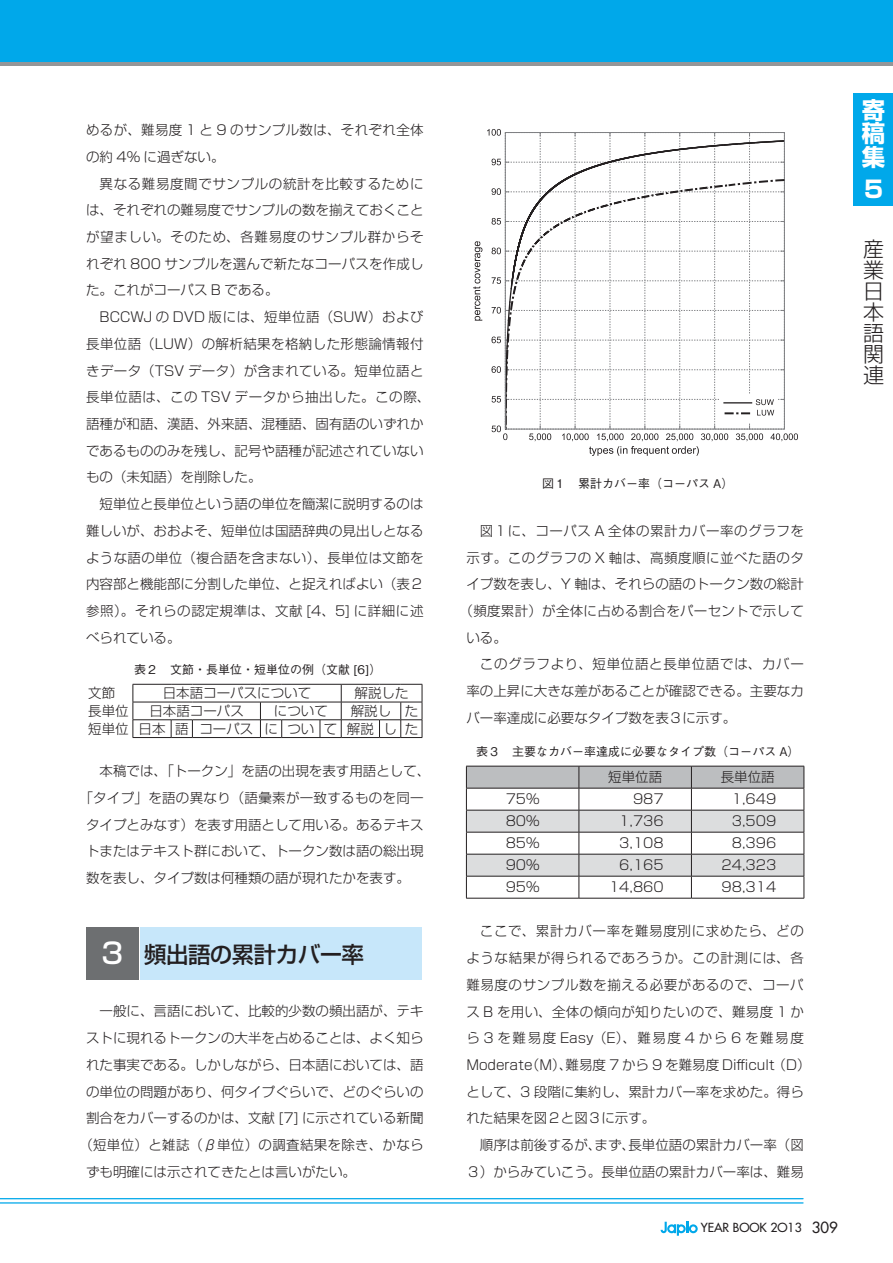
<style>
.page{position:relative;width:893px;height:1263px;background:#fff}
.page>*{position:absolute;margin:0;border:0;box-sizing:border-box;transform-origin:0 0}
.t1{font:700 23.4px/23.4px "Shin Go Pro";color:#fff;text-align:justify}
.t2{font:500 22.5px "Shin Go Pro";letter-spacing:-.025em;color:#231f20}
.t3{font:300 21px/21px "Shin Go Pro";color:#231f20;text-align:justify}
.t4{font:300 13.5px/26.7px "Shin Go Pr 5";color:#231f20;text-align:justify}
.t5{font:300 13.5px/26.7px "Shin Go Pr 5";letter-spacing:.045em;color:#231f20}
.t6{font:300 13.5px/17.7px "Shin Go Pro";color:#231f20;text-align:right}
.t7{font:300 13.5px/26.7px "Shin Go Pr 5";letter-spacing:.025em;color:#231f20}
.t8{font:300 13.5px "Shin Go Pr 5";letter-spacing:.02em;color:#231f20}
.t9{font:300 13.5px "Shin Go Pr 5";letter-spacing:.04em;color:#231f20}
.t10{font:300 13.5px "Shin Go Pr 5";letter-spacing:.05em;color:#231f20}
.t11{font:500 12.15px "Futura Std";color:#231f20}
.t12{font:500 12px "Gothic BBB Pro";color:#231f20}
.s1{font-family:"Shin Go Pr 5";font-size:28.5px;color:#fff}
.s2{font-size:15px}
</style>
<div class="page">
<div style="left:853px;top:93px;width:40px;height:112px;background:#00a8ea"></div>
<div style="left:0;top:0;width:893px;height:66px;background:#949698"></div>
<div style="left:0;top:0;width:893px;height:62px;background:#00a8ea"></div>
<svg style="left:661px;top:1222px;width:37px;height:14px"></svg>
<hr style="left:0;top:1198px;width:803px;height:1px;background:#00a8ea">
<hr style="left:0;top:1202px;width:803px;height:1px;background:#00a8ea">
<div style="left:86px;top:927px;width:52px;height:52px;background:#6d6f71"></div>
<div style="left:140px;top:927px;width:282px;height:52px;background:#c7e7fa"></div>
<svg style="left:473px;top:129px;width:325px;height:327px"></svg>
<hr style="left:133px;top:684px;width:38px;height:1px;background:#231f20">
<svg style="left:171px;top:684px;width:21px;height:1px"></svg>
<hr style="left:192px;top:684px;width:68px;height:1px;background:#231f20">
<svg style="left:260px;top:684px;width:22px;height:1px"></svg>
<hr style="left:282px;top:684px;width:38px;height:1px;background:#231f20">
<hr style="left:341px;top:684px;width:38px;height:1px;background:#231f20">
<svg style="left:133px;top:684px;width:1px;height:53px"></svg>
<hr style="left:133px;top:702px;width:38px;height:1px;background:#231f20">
<svg style="left:171px;top:702px;width:21px;height:1px"></svg>
<hr style="left:192px;top:702px;width:68px;height:1px;background:#231f20">
<hr style="left:282px;top:702px;width:38px;height:1px;background:#231f20">
<hr style="left:341px;top:702px;width:38px;height:1px;background:#231f20">
<hr style="left:133px;top:719px;width:38px;height:1px;background:#231f20">
<hr style="left:192px;top:719px;width:68px;height:1px;background:#231f20">
<hr style="left:282px;top:719px;width:38px;height:1px;background:#231f20">
<hr style="left:341px;top:719px;width:38px;height:1px;background:#231f20">
<hr style="left:133px;top:737px;width:38px;height:1px;background:#231f20">
<svg style="left:171px;top:719px;width:22px;height:19px"></svg>
<hr style="left:192px;top:737px;width:68px;height:1px;background:#231f20">
<svg style="left:260px;top:702px;width:22px;height:36px"></svg>
<hr style="left:282px;top:737px;width:38px;height:1px;background:#231f20">
<svg style="left:320px;top:684px;width:22px;height:54px"></svg>
<hr style="left:341px;top:737px;width:38px;height:1px;background:#231f20">
<svg style="left:379px;top:684px;width:44px;height:54px"></svg>
<svg style="left:466px;top:766px;width:339px;height:132px"></svg>
<hr style="left:466px;top:898px;width:113px;height:1px;background:#231f20">
<hr style="left:579px;top:898px;width:112px;height:1px;background:#231f20">
<hr style="left:691px;top:898px;width:113px;height:1px;background:#231f20">
<p class="t7" style="left:86px;top:115px;width:339px">めるが、難易度 1 と 9 のサンプル数は、それぞれ全体の約 4% に過ぎない。</p>
<p class="t4" style="left:86px;top:169px;width:339px;text-indent:14px">異なる難易度間でサンプルの統計を比較するためには、それぞれの難易度でサンプルの数を揃えておくことが望ましい。そのため、各難易度のサンプル群からそれぞれ 800 サンプルを選んで新たなコーパスを作成した。これがコーパス B である。</p>
<p class="t4" style="left:86px;top:302px;width:346px;text-align:left;text-indent:14px">BCCWJ の DVD 版には、短単位語（SUW）および長単位語（LUW）の解析結果を格納した形態論情報付きデータ（TSV データ）が含まれている。短単位語と長単位語は、この TSV データから抽出した。この際、語種が和語、漢語、外来語、混種語、固有語のいずれかであるもののみを残し、記号や語種が記述されていないもの（未知語）を削除した。</p>
<p class="t4" style="left:86px;top:489px;width:339px;text-indent:14px">短単位と長単位という語の単位を簡潔に説明するのは難しいが、おおよそ、短単位は国語辞典の見出しとなるような語の単位（複合語を含まない）、長単位は文節を内容部と機能部に分割した単位、と捉えればよい（表２参照）。それらの認定規準は、文献 [4、5] に詳細に述べられている。</p>
<p class="t12" style="left:134px;top:660px;width:249px">表２　文節・長単位・短単位の例（文献 [6]）</p>
<p class="t6" style="left:88px;top:683px;width:28px">文節</p>
<p class="t6" style="left:163px;top:683px;width:150px">日本語コーパスについて</p>
<p class="t6" style="left:355px;top:683px;width:56px">解説した</p>
<p class="t6" style="left:88px;top:700px;width:42px">長単位</p>
<p class="t6" style="left:149px;top:700px;width:96px">日本語コーパス</p>
<p class="t6" style="left:274px;top:700px;width:55px">について</p>
<p class="t6" style="left:88px;top:700px;width:331px">解説し た<br>短単位 日本 語 コーパス に つい て 解説 した</p>
<p class="t4" style="left:100px;top:756px;width:332px">本稿では、「トークン」を語の出現を表す用語として、</p>
<p class="t8" style="left:79px;top:787px;width:346px">「タイプ」を語の異なり（語彙素が一致するものを同一</p>
<p class="t4" style="left:86px;top:810px;width:339px">タイプとみなす）を表す用語として用いる。あるテキス</p>
<p class="t4" style="left:86px;top:836px;width:339px">トまたはテキスト群において、トークン数は語の総出現</p>
<p class="t4" style="left:86px;top:863px;width:326px">数を表し、タイプ数は何種類の語が現れたかを表す。</p>
<h2 class="t2" style="left:101px;top:936px;width:264px"><span class="s1">3</span> 頻出語の累計カバー率</h2>
<p class="t4" style="left:100px;top:997px;width:325px">一般に、言語において、比較的少数の頻出語が、テキ</p>
<p class="t4" style="left:86px;top:1023px;width:339px">ストに現れるトークンの大半を占めることは、よく知ら</p>
<p class="t4" style="left:86px;top:1050px;width:339px">れた事実である。しかしながら、日本語においては、語</p>
<p class="t4" style="left:86px;top:1077px;width:339px">の単位の問題があり、何タイプぐらいで、どのぐらいの</p>
<p class="t4" style="left:86px;top:1103px;width:339px">割合をカバーするのかは、文献 [7] に示されている新聞</p>
<p class="t7" style="left:79px;top:1130px;width:346px">（短単位）と雑誌（β単位）の調査結果を除き、かなら</p>
<p class="t4" style="left:86px;top:1157px;width:271px">ずも明確には示されてきたとは言いがたい。</p>
<h1 class="t1" style="left:862px;top:96px;width:25px">寄稿集</h1>
<h1 class="t1" style="left:864px;top:174px;width:21px">5</h1>
<h3 class="t3" style="left:863px;top:236px;width:22px">産業日本語関連</h3>
<p class="t12" style="left:542px;top:474px;width:193px">図１　累計カバー率（コーパス A）</p>
<p class="t9" style="left:480px;top:520px;width:325px">図１に、コーパス A 全体の累計カバー率のグラフを</p>
<p class="t9" style="left:466px;top:546px;width:339px">示す。このグラフの X 軸は、高頻度順に並べた語のタ</p>
<p class="t4" style="left:466px;top:569px;width:339px">イプ数を表し、Y 軸は、それらの語のトークン数の総計</p>
<p class="t8" style="left:460px;top:600px;width:346px">（頻度累計）が全体に占める割合をパーセントで示して</p>
<p class="t4" style="left:466px;top:623px;width:42px">いる。</p>
<p class="t10" style="left:480px;top:653px;width:325px">このグラフより、短単位語と長単位語では、カバー</p>
<p class="t4" style="left:466px;top:676px;width:339px">率の上昇に大きな差があることが確認できる。主要なカ</p>
<p class="t4" style="left:466px;top:703px;width:271px">バー率達成に必要なタイプ数を表３に示す。</p>
<p class="t12" style="left:476px;top:742px;width:325px">表３　主要なカバー率達成に必要なタイプ数（コーパス A）</p>
<p class="t6" style="left:608px;top:767px;width:55px">短単位語</p>
<p class="t6" style="left:721px;top:767px;width:55px">長単位語</p>
<p class="t6" style="left:506px;top:789px;width:35px">75%</p>
<p class="t6" style="left:633px;top:789px;width:32px">987</p>
<p class="t6" style="left:732px;top:789px;width:46px">1,649</p>
<p class="t6" style="left:506px;top:811px;width:35px">80%</p>
<p class="t6" style="left:619px;top:811px;width:46px">1,736</p>
<p class="t6" style="left:732px;top:811px;width:46px">3,509</p>
<p class="t6" style="left:506px;top:833px;width:35px">85%</p>
<p class="t6" style="left:619px;top:833px;width:46px">3,108</p>
<p class="t6" style="left:732px;top:833px;width:46px">8,396</p>
<p class="t6" style="left:506px;top:855px;width:35px">90%</p>
<p class="t6" style="left:619px;top:855px;width:46px">6,165</p>
<p class="t6" style="left:722px;top:855px;width:56px">24,323</p>
<p class="t6" style="left:506px;top:877px;width:35px">95%</p>
<p class="t6" style="left:609px;top:877px;width:56px">14,860</p>
<p class="t6" style="left:722px;top:877px;width:56px">98,314</p>
<p class="t5" style="left:466px;top:917px;width:346px;text-indent:14px">ここで、累計カバー率を難易度別に求めたら、どのような結果が得られるであろうか。この計測には、各難易度のサンプル数を揃える必要があるので、コーパス B を用い、全体の傾向が知りたいので、難易度 1 から 3 を難易度 Easy （E）、難易度 4 から 6 を難易度<br>Moderate（M）、難易度 7 から 9 を難易度 Difficult （D）として、3 段階に集約し、累計カバー率を求めた。得られた結果を図２と図３に示す。</p>
<p class="t4" style="left:466px;top:1130px;width:339px;text-align:right">順序は前後するが、まず、長単位語の累計カバー率（図<br>３）からみていこう。長単位語の累計カバー率は、難易</p>
<p class="t11" style="left:701px;top:1220px;width:139px">YEAR BOOK 2O13 <span class="s2">309</span></p>
</div>
